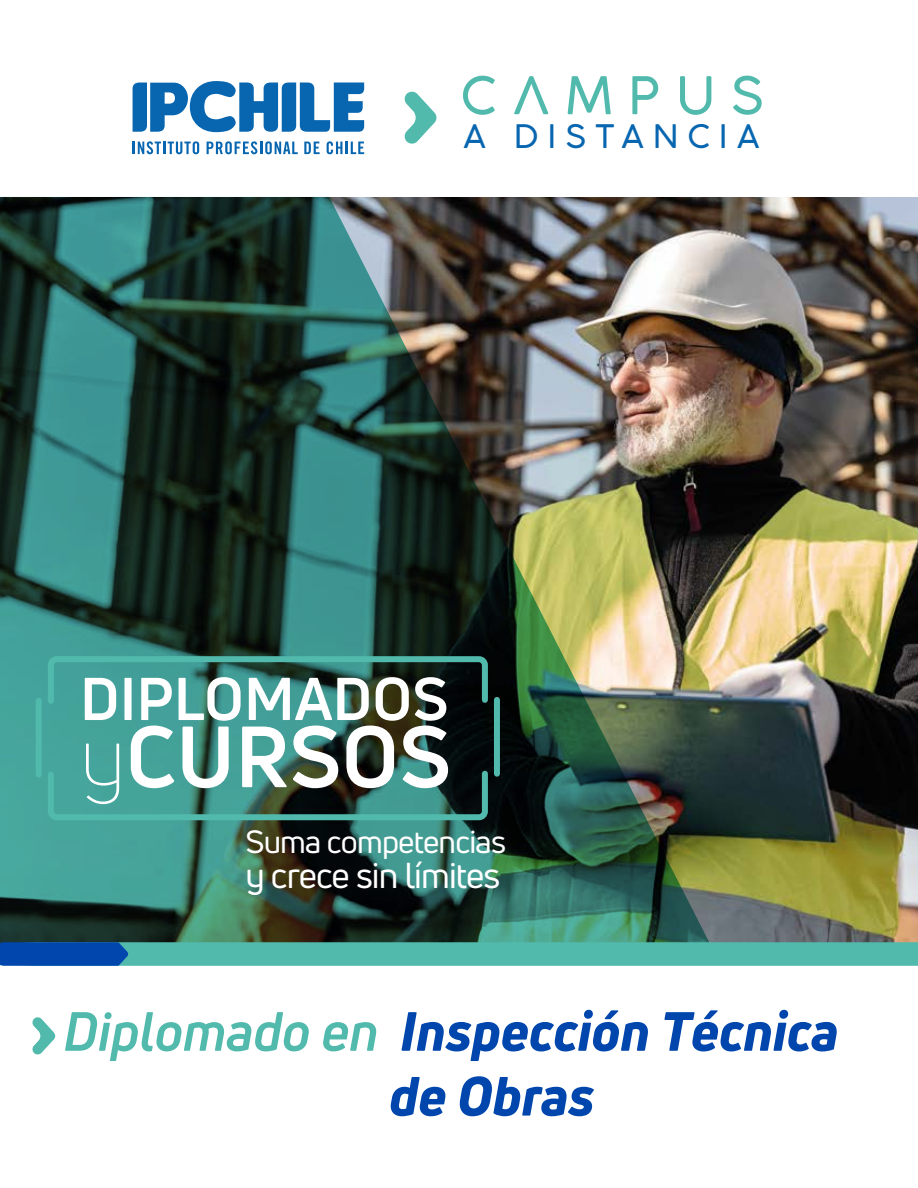
<style>
.page{position:relative;width:918px;height:1188px;background:#fff}
.page>*{position:absolute;margin:0;border:0;box-sizing:border-box;transform-origin:0 0}
.t1{font:700 84.75px "Uni Neue";color:#fff}
.t2{font:700 58.95px "Uni Neue";color:#fff}
.t3{font:italic 800 54px/64.8px "Uni Neue";color:#0046ad}
.t4{font:35.25px "Uni Neue";letter-spacing:-.025em;color:#fff}
.t5{font:300 32.1px "Cocogoose Pro";letter-spacing:.28em;color:#0766af}
.t6{font:31.5px "Uni Neue";letter-spacing:-.025em;color:#fff}
.s1{font-weight:300}
.s2{font-weight:700;color:#51baad}
</style>
<div class="page">
<svg style="left:133px;top:81px;width:231px;height:51px"></svg>
<svg style="left:133px;top:141px;width:66px;height:13px"></svg>
<svg style="left:207px;top:141px;width:91px;height:13px"></svg>
<svg style="left:304px;top:142px;width:16px;height:12px"></svg>
<svg style="left:327px;top:141px;width:37px;height:13px"></svg>
<svg style="left:463px;top:76px;width:32px;height:39px"></svg>
<svg style="left:568px;top:76px;width:43px;height:38px"></svg>
<svg style="left:632px;top:76px;width:26px;height:38px"></svg>
<svg style="left:680px;top:76px;width:31px;height:39px"></svg>
<svg style="left:733px;top:76px;width:29px;height:39px"></svg>
<svg style="left:514px;top:76px;width:34px;height:38px"></svg>
<svg style="left:404px;top:91px;width:32px;height:53px"></svg>
<img style="left:711px;top:198px;width:207px;height:744px">
<img style="left:0;top:197px;width:711px;height:745px">
<svg style="left:32px;top:1017px;width:23px;height:38px"></svg>
<svg style="left:0;top:942px;width:918px;height:24px;background:#47aaac"></svg>
<div style="left:36px;top:701px;width:6px;height:74px;background:#51baad"></div>
<svg style="left:45px;top:653px;width:446px;height:54px;background:#33746b"></svg>
<svg style="left:45px;top:768px;width:446px;height:55px;background:#37796f"></svg>
<div style="left:494px;top:700px;width:6px;height:74px;background:#51baad"></div>
<p class="t5" style="left:463px;top:114px;width:299px">A DISTANCIA</p>
<p class="t2" style="left:80px;top:662px;width:370px">DIPLOMADOS</p>
<h1 class="t1" style="left:80px;top:704px;width:373px"><span class="s1">y</span>CURSOS</h1>
<p class="t6" style="left:245px;top:823px;width:262px">Suma competencias</p>
<p class="t4" style="left:245px;top:853px;width:256px">y crece sin límites</p>
<p class="t3" style="left:389px;top:998px;width:451px;text-indent:-326px"><span class="s2">Diplomado en</span> Inspección Técnica de Obras</p>
</div>
